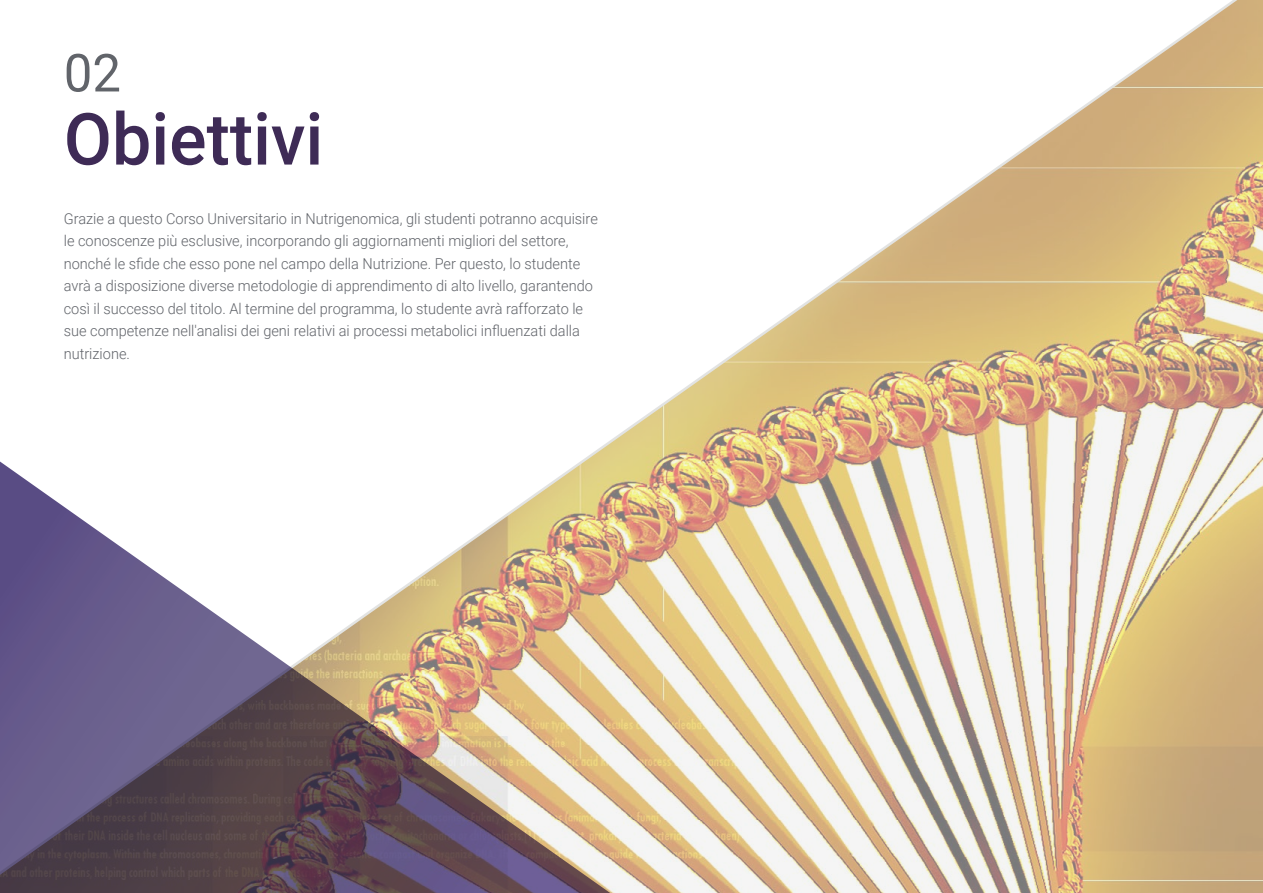
<style>
.page{position:relative;width:1263px;height:893px;background:#fff}
.page>*{position:absolute;margin:0;border:0;box-sizing:border-box;transform-origin:0 0}
.t1{font:500 72px "Roboto";color:#3e2b56}
.t2{font:52.5px "Roboto";color:#61646a}
.t3{font:300 15px/22.5px "Roboto";color:#61646a}
</style>
<div class="page">
<img style="left:603px;top:0;width:660px;height:893px">
<svg style="left:0;top:446px;width:640px;height:447px"></svg>
<h2 class="t2" style="left:64px;top:36px;width:59px">02</h2>
<h1 class="t1" style="left:64px;top:89px;width:261px">Obiettivi</h1>
<p class="t3" style="left:64px;top:207px;width:536px">Grazie a questo Corso Universitario in Nutrigenomica, gli studenti potranno acquisire le conoscenze più esclusive, incorporando gli aggiornamenti migliori del settore, nonché le sfide che esso pone nel campo della Nutrizione. Per questo, lo studente avrà a disposizione diverse metodologie di apprendimento di alto livello, garantendo così il successo del titolo. Al termine del programma, lo studente avrà rafforzato le sue competenze nell'analisi dei geni relativi ai processi metabolici influenzati dalla nutrizione.</p>
</div>
